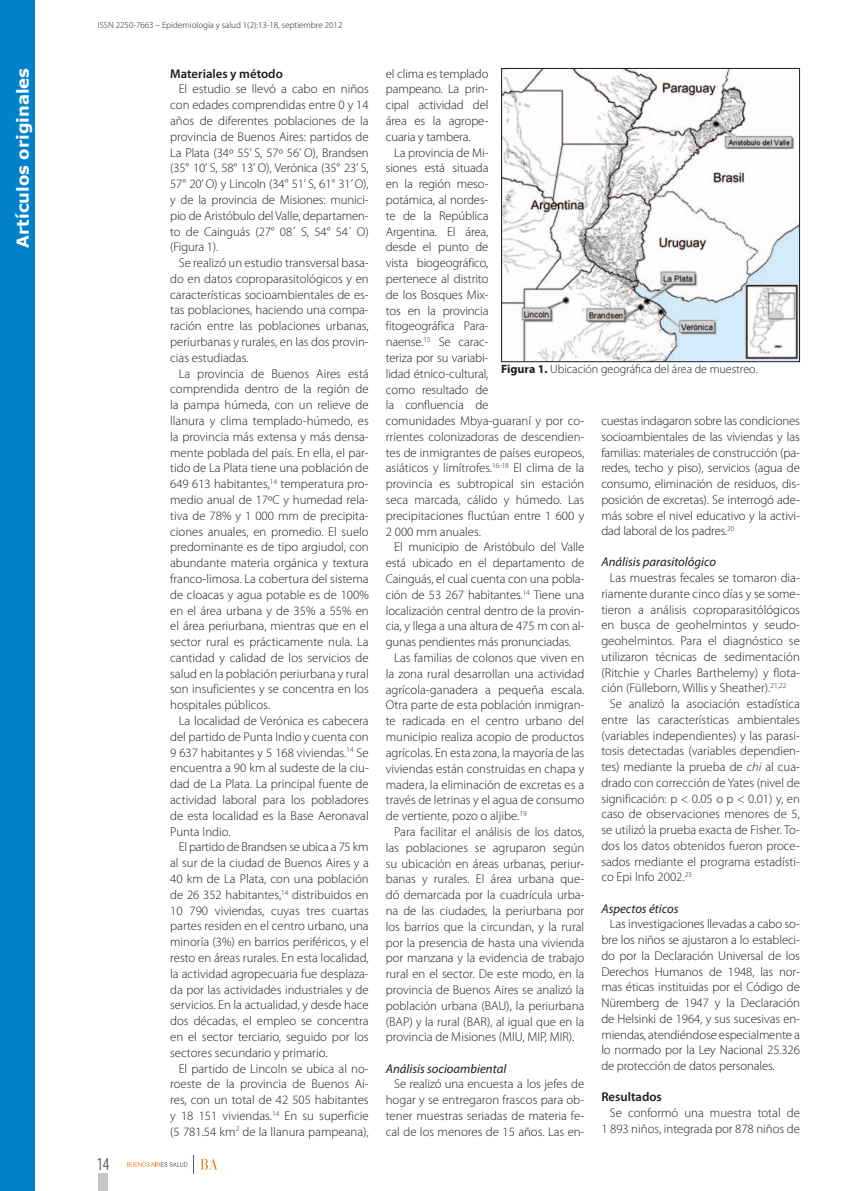
<style>
.page{position:relative;width:851px;height:1191px;background:#fff}
.page>*{position:absolute;margin:0;border:0;box-sizing:border-box;transform-origin:0 0}
.t1{font:300 condensed 18px "Myriad Pro";color:#1d1d1b}
.t2{font:700 16.5px "Verdana";color:#fff}
.t3{font:300 12.75px/15.8px "Myriad Pro";color:#1d1d1b;text-align:justify}
.t4{font:italic 12.75px "Myriad Pro";color:#1d1d1b}
.t5{font:600 12.75px "Myriad Pro";color:#1d1d1b}
.t6{font:300 12px "Myriad Pro";color:#1d1d1b}
.t7{font:300 9px "Myriad Pro";color:#1d1d1b}
.s1{font-weight:700}
.s2{font-style:italic}
</style>
<div class="page">
<div style="left:98px;top:1173px;width:9px;height:18px;background:#c7c7c6"></div>
<div style="left:0;top:0;width:34px;height:1191px;background:#0081c9"></div>
<svg style="left:200px;top:1158px;width:17px;height:11px"></svg>
<svg style="left:193px;top:1155px;width:1px;height:18px"></svg>
<svg style="left:127px;top:1162px;width:60px;height:4px"></svg>
<img style="left:503px;top:70px;width:294px;height:290px">
<div style="left:501px;top:68px;width:298px;height:294px;border:1px solid #1d1d1b"></div>
<p class="t2" style="left:11px;top:248px;width:181px;rotate:-90deg">Artículos originales</p>
<p class="t7" style="left:98px;top:20px;width:246px">ISSN 2250-7663 – Epidemiología y salud 1(2):13-18, septiembre 2012</p>
<h1 class="t1" style="left:96px;top:1154px;width:14px">14</h1>
<p class="t5" style="left:170px;top:66px;width:114px">Materiales y método</p>
<p class="t3" style="left:170px;top:81px;width:200px;text-indent:9px">El estudio se llevó a cabo en niños con edades comprendidas entre 0 y 14 años de diferentes poblaciones de la provincia de Buenos Aires: partidos de La Plata (34º 55’ S, 57º 56’ O), Brandsen (35° 10’ S, 58° 13’ O), Verónica (35° 23’ S, 57° 20’ O) y Lincoln (34° 51’ S, 61° 31’ O), y de la provincia de Misiones: munici&shy;pio de Aristóbulo del Valle, departamen&shy;to de Cainguás (27° 08´ S, 54° 54´ O) (Figura 1).</p>
<p class="t3" style="left:170px;top:255px;width:200px;text-indent:9px">Se realizó un estudio transversal basa&shy;do en datos coproparasitológicos y en características socioambientales de es&shy;tas poblaciones, haciendo una compa&shy;ración entre las poblaciones urbanas, periurbanas y rurales, en las dos provin&shy;cias estudiadas.</p>
<p class="t3" style="left:170px;top:366px;width:200px;text-indent:9px">La provincia de Buenos Aires está comprendida dentro de la región de la pampa húmeda, con un relieve de llanura y clima templado-húmedo, es la provincia más extensa y más densa&shy;mente poblada del país. En ella, el par&shy;tido de La Plata tiene una población de 649 613 habitantes,<sup>14</sup> temperatura pro&shy;medio anual de 17ºC y humedad rela&shy;tiva de 78% y 1 000 mm de precipita&shy;ciones anuales, en promedio. El suelo predominante es de tipo argiudol, con abundante materia orgánica y textura franco-limosa. La cobertura del sistema de cloacas y agua potable es de 100% en el área urbana y de 35% a 55% en el área periurbana, mientras que en el sector rural es prácticamente nula. La cantidad y calidad de los servicios de salud en la población periurbana y rural son insuficientes y se concentra en los hospitales públicos.</p>
<p class="t3" style="left:170px;top:713px;width:200px;text-indent:9px">La localidad de Verónica es cabecera del partido de Punta Indio y cuenta con 9 637 habitantes y 5 168 viviendas.<sup>14</sup> Se encuentra a 90 km al sudeste de la ciu&shy;dad de La Plata. La principal fuente de actividad laboral para los pobladores de esta localidad es la Base Aeronaval Punta Indio.</p>
<p class="t3" style="left:170px;top:839px;width:200px;text-indent:9px">El partido de Brandsen se ubica a 75 km al sur de la ciudad de Buenos Aires y a 40 km de La Plata, con una población de 26 352 habitantes,<sup>14</sup> distribuidos en 10 790 viviendas, cuyas tres cuartas partes residen en el centro urbano, una minoría (3%) en barrios periféricos, y el resto en áreas rurales. En esta localidad, la actividad agropecuaria fue desplaza&shy;da por las actividades industriales y de servicios. En la actualidad, y desde hace dos décadas, el empleo se concentra en el sector terciario, seguido por los sectores secundario y primario.</p>
<p class="t3" style="left:170px;top:1060px;width:200px;text-indent:9px">El partido de Lincoln se ubica al no&shy;roeste de la provincia de Buenos Ai&shy;res, con un total de 42 505 habitantes y 18 151 viviendas.<sup>14</sup> En su superficie (5 781.54 km<sup>2</sup> de la llanura pampeana),</p>
<p class="t3" style="left:386px;top:66px;width:104px">el clima es templado pampeano. La prin&shy;cipal actividad del área es la agrope&shy;cuaria y tambera.</p>
<p class="t3" style="left:386px;top:145px;width:104px;text-indent:9px">La provincia de Mi&shy;siones está situada en la región meso&shy;potámica, al nordes&shy;te de la República Argentina. El área, desde el punto de vista biogeográfico, pertenece al distrito de los Bosques Mix&shy;tos en la provincia fitogeográfica Para&shy;naense.<sup>15</sup> Se carac&shy;teriza por su variabi&shy;lidad étnico-cultural, como resultado de la confluencia de</p>
<p class="t6" style="left:501px;top:362px;width:258px"><span class="s1">Figura 1.</span> Ubicación geográfica del área de muestreo.</p>
<p class="t3" style="left:386px;top:413px;width:200px">comunidades Mbya-guaraní y por co&shy;rrientes colonizadoras de descendien&shy;tes de inmigrantes de países europeos, asiáticos y limítrofes.<sup>16-18</sup> El clima de la provincia es subtropical sin estación seca marcada, cálido y húmedo. Las precipitaciones fluctúan entre 1 600 y 2 000 mm anuales.</p>
<p class="t3" style="left:386px;top:539px;width:200px;text-indent:9px">El municipio de Aristóbulo del Valle está ubicado en el departamento de Cainguás, el cual cuenta con una pobla&shy;ción de 53 267 habitantes.<sup>14</sup> Tiene una localización central dentro de la provin&shy;cia, y llega a una altura de 475 m con al&shy;gunas pendientes más pronunciadas.</p>
<p class="t3" style="left:386px;top:650px;width:200px;text-indent:9px">Las familias de colonos que viven en la zona rural desarrollan una actividad agrícola-ganadera a pequeña escala.<br>Otra parte de esta población inmigran&shy;te radicada en el centro urbano del municipio realiza acopio de productos agrícolas. En esta zona, la mayoría de las viviendas están construidas en chapa y madera, la eliminación de excretas es a través de letrinas y el agua de consumo de vertiente, pozo o aljibe.<sup>19</sup></p>
<p class="t3" style="left:386px;top:824px;width:200px;text-indent:9px">Para facilitar el análisis de los datos, las poblaciones se agruparon según su ubicación en áreas urbanas, periur&shy;banas y rurales. El área urbana que&shy;dó demarcada por la cuadrícula urba&shy;na de las ciudades, la periurbana por los barrios que la circundan, y la rural por la presencia de hasta una vivienda por manzana y la evidencia de trabajo rural en el sector. De este modo, en la provincia de Buenos Aires se analizó la población urbana (BAU), la periurbana (BAP) y la rural (BAR), al igual que en la provincia de Misiones (MIU, MIP, MIR).</p>
<p class="t4" style="left:386px;top:1061px;width:122px">Análisis socioambiental</p>
<p class="t3" style="left:386px;top:1076px;width:200px;text-indent:9px">Se realizó una encuesta a los jefes de hogar y se entregaron frascos para ob&shy;tener muestras seriadas de materia fe&shy;cal de los menores de 15 años. Las en-</p>
<p class="t3" style="left:601px;top:413px;width:200px">cuestas indagaron sobre las condiciones socioambientales de las viviendas y las familias: materiales de construcción (pa&shy;redes, techo y piso), servicios (agua de consumo, eliminación de residuos, dis&shy;posición de excretas). Se interrogó ade&shy;más sobre el nivel educativo y la activi&shy;dad laboral de los padres.<sup>20</sup></p>
<p class="t4" style="left:601px;top:555px;width:116px">Análisis parasitológico</p>
<p class="t3" style="left:601px;top:570px;width:200px;text-indent:9px">Las muestras fecales se tomaron dia&shy;riamente durante cinco días y se some&shy;tieron a análisis coproparasitólógicos en busca de geohelmintos y seudo&shy;geohelmintos. Para el diagnóstico se utilizaron técnicas de sedimentación (Ritchie y Charles Barthelemy) y flota&shy;ción (Fülleborn, Willis y Sheather).<sup>21,22</sup></p>
<p class="t3" style="left:601px;top:696px;width:200px;text-indent:9px">Se analizó la asociación estadística entre las características ambientales (variables independientes) y las parasi&shy;tosis detectadas (variables dependien&shy;tes) mediante la prueba de <span class="s2">chi</span> al cua&shy;drado con corrección de Yates (nivel de significación: p &lt; 0.05 o p &lt; 0.01) y, en caso de observaciones menores de 5, se utilizó la prueba exacta de Fisher. To&shy;dos los datos obtenidos fueron proce&shy;sados mediante el programa estadísti&shy;co Epi Info 2002.<sup>23</sup></p>
<p class="t4" style="left:601px;top:901px;width:79px">Aspectos éticos</p>
<p class="t3" style="left:601px;top:916px;width:200px;text-indent:9px">Las investigaciones llevadas a cabo so&shy;bre los niños se ajustaron a lo estableci&shy;do por la Declaración Universal de los Derechos Humanos de 1948, las nor&shy;mas éticas instituidas por el Código de Nüremberg de 1947 y la Declaración de Helsinki de 1964, y sus sucesivas en&shy;miendas, atendiéndose especialmente a lo normado por la Ley Nacional 25.326 de protección de datos personales.</p>
<p class="t5" style="left:601px;top:1089px;width:62px">Resultados</p>
<p class="t3" style="left:601px;top:1105px;width:200px;text-align:right">Se conformó una muestra total de<br>1 893 niños, integrada por 878 niños de</p>
</div>
